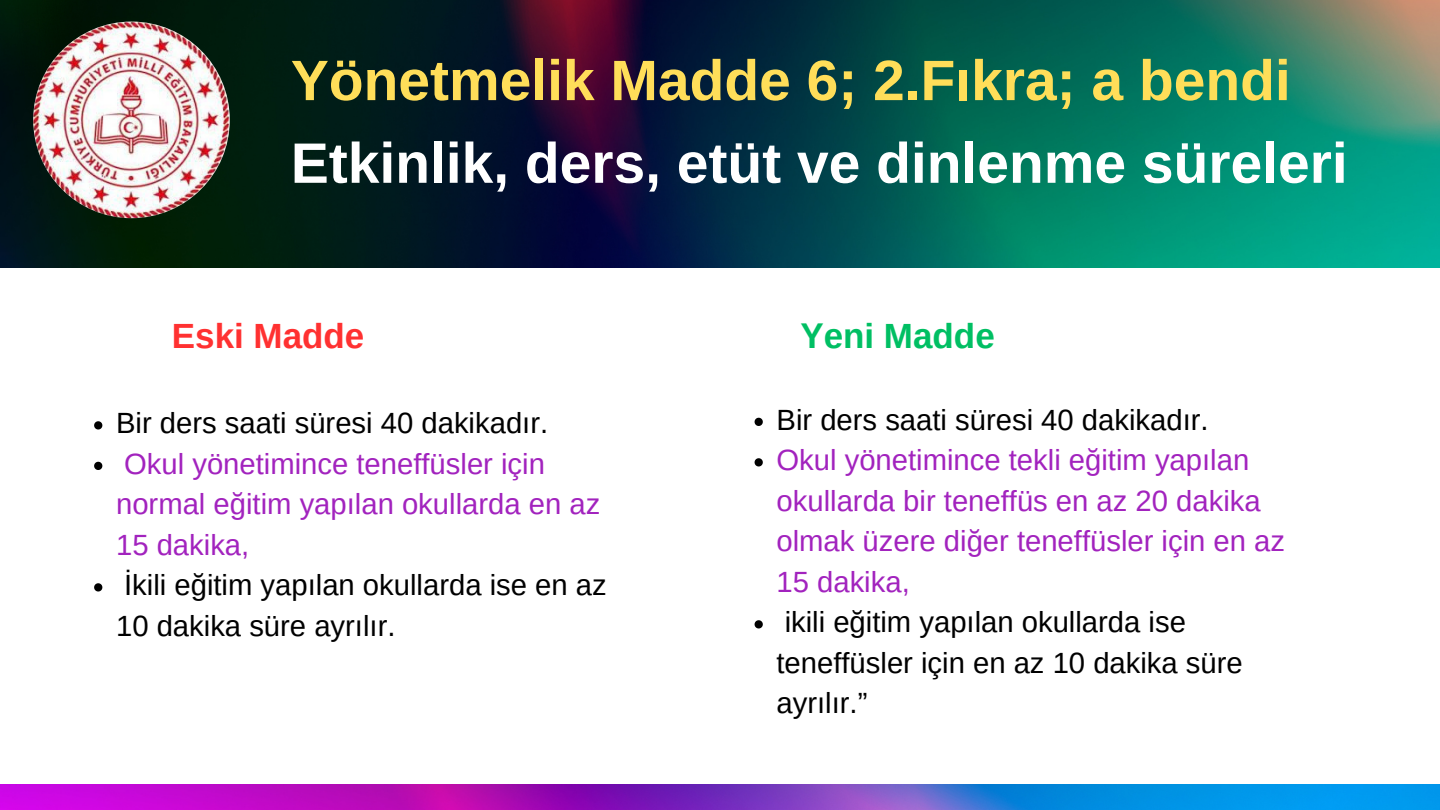
<style>
.page{position:relative;width:1440px;height:810px;background:#fff}
.page>*{position:absolute;margin:0;border:0;box-sizing:border-box;transform-origin:0 0}
.t1{font:700 57px "Arimo";color:#fff}
.t2{font:700 57px "Arimo";color:#ffde59}
.t3{font:700 35px "Arimo";color:#ff3131}
.t4{font:700 35px "Arimo";color:#00bf63}
.t5{font:29.2px/40.5px "Arimo";color:#000}
.t6{font:29.2px/40.5px "Arimo";color:#a223be}
</style>
<div class="page">
<img style="left:0;top:0;width:1440px;height:810px">
<div style="left:0;top:268px;width:1440px;height:516px;background:#fff"></div>
<svg style="left:755px;top:418px;width:8px;height:8px"></svg>
<svg style="left:755px;top:458px;width:8px;height:8px"></svg>
<svg style="left:755px;top:620px;width:8px;height:8px"></svg>
<svg style="left:94px;top:421px;width:8px;height:9px"></svg>
<svg style="left:94px;top:462px;width:8px;height:8px"></svg>
<svg style="left:94px;top:583px;width:8px;height:9px"></svg>
<img style="left:33px;top:22px;width:197px;height:196px;border-radius:50%">
<p class="t2" style="left:291px;top:49px;width:1001px">Yönetmelik Madde 6; 2.Fıkra; a bendi</p>
<p class="t1" style="left:291px;top:131px;width:1058px">Etkinlik, ders, etüt ve dinlenme süreleri</p>
<p class="t3" style="left:172px;top:316px;width:194px">Eski Madde</p>
<p class="t5" style="left:116px;top:403px;width:434px">Bir ders saati süresi 40 dakikadır.</p>
<p class="t6" style="left:116px;top:443px;width:486px">Okul yönetimince teneffüsler için normal eğitim yapılan okullarda en az<br>15 dakika,</p>
<p class="t5" style="left:116px;top:565px;width:492px">İkili eğitim yapılan okullarda ise en az<br>10 dakika süre ayrılır.</p>
<p class="t4" style="left:800px;top:316px;width:196px">Yeni Madde</p>
<p class="t5" style="left:777px;top:399px;width:434px">Bir ders saati süresi 40 dakikadır.</p>
<p class="t6" style="left:777px;top:440px;width:510px">Okul yönetimince tekli eğitim yapılan okullarda bir teneffüs en az 20 dakika olmak üzere diğer teneffüsler için en az<br>15 dakika,</p>
<p class="t5" style="left:777px;top:602px;width:468px">ikili eğitim yapılan okullarda ise teneffüsler için en az 10 dakika süre ayrılır.”</p>
</div>
